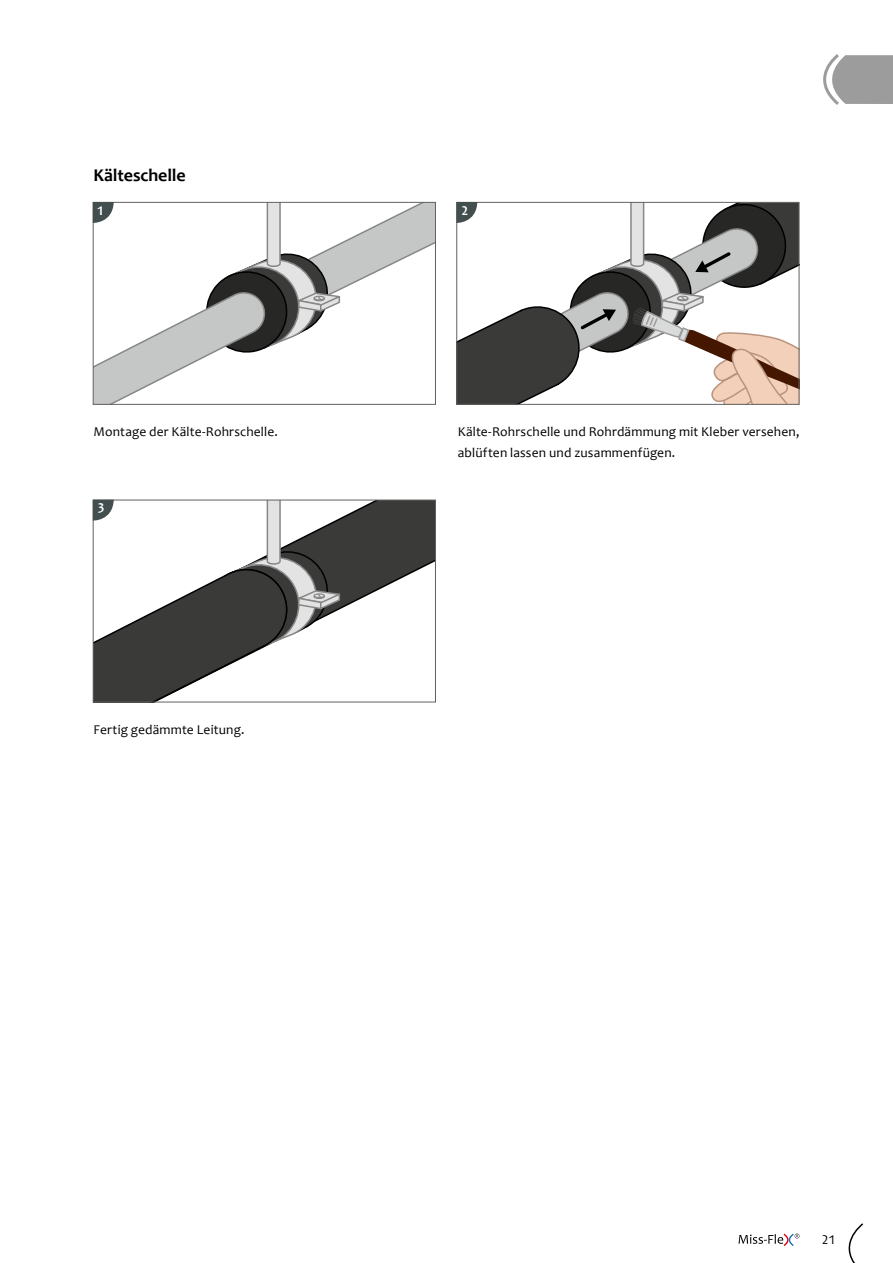
<style>
.page{position:relative;width:893px;height:1263px;background:#fff}
.page>*{position:absolute;margin:0;border:0;box-sizing:border-box;transform-origin:0 0}
.Zwischenüberschrift{font:700 18px "Candara";letter-spacing:-.005em;color:#000}
.copy{font:13.5px/21.3px "Candara";letter-spacing:.01em;color:#000}
.copy-2{font:700 13.5px "Candara";color:#fff}
</style>
<div class="page">
<svg style="left:848px;top:1223px;width:15px;height:40px"></svg>
<svg style="left:823px;top:54px;width:70px;height:51px"></svg>
<svg style="left:738px;top:1233px;width:61px;height:13px"></svg>
<svg style="left:397px;top:502px;width:37px;height:79px;background:#515150"></svg>
<svg style="left:93px;top:202px;width:342px;height:202px"></svg>
<svg style="left:456px;top:202px;width:343px;height:202px"></svg>
<svg style="left:93px;top:500px;width:304px;height:202px"></svg>
<p class="Zwischenüberschrift" style="left:94px;top:164px;width:94px">Kälteschelle</p>
<p class="copy-2" style="left:97px;top:202px;width:8px">1</p>
<p class="copy-2" style="left:461px;top:202px;width:8px">2</p>
<p class="copy" style="left:94px;top:421px;width:186px">Montage der Kälte-Rohrschelle.</p>
<p class="copy-2" style="left:98px;top:499px;width:8px">3</p>
<p class="copy" style="left:94px;top:718px;width:152px">Fertig gedämmte Leitung.</p>
<p class="copy" style="left:458px;top:421px;width:343px">Kälte-Rohrschelle und Rohrdämmung mit Kleber versehen, ablüften lassen und zusammenfügen.</p>
<p class="copy" style="left:822px;top:1229px;width:15px">21</p>
</div>
